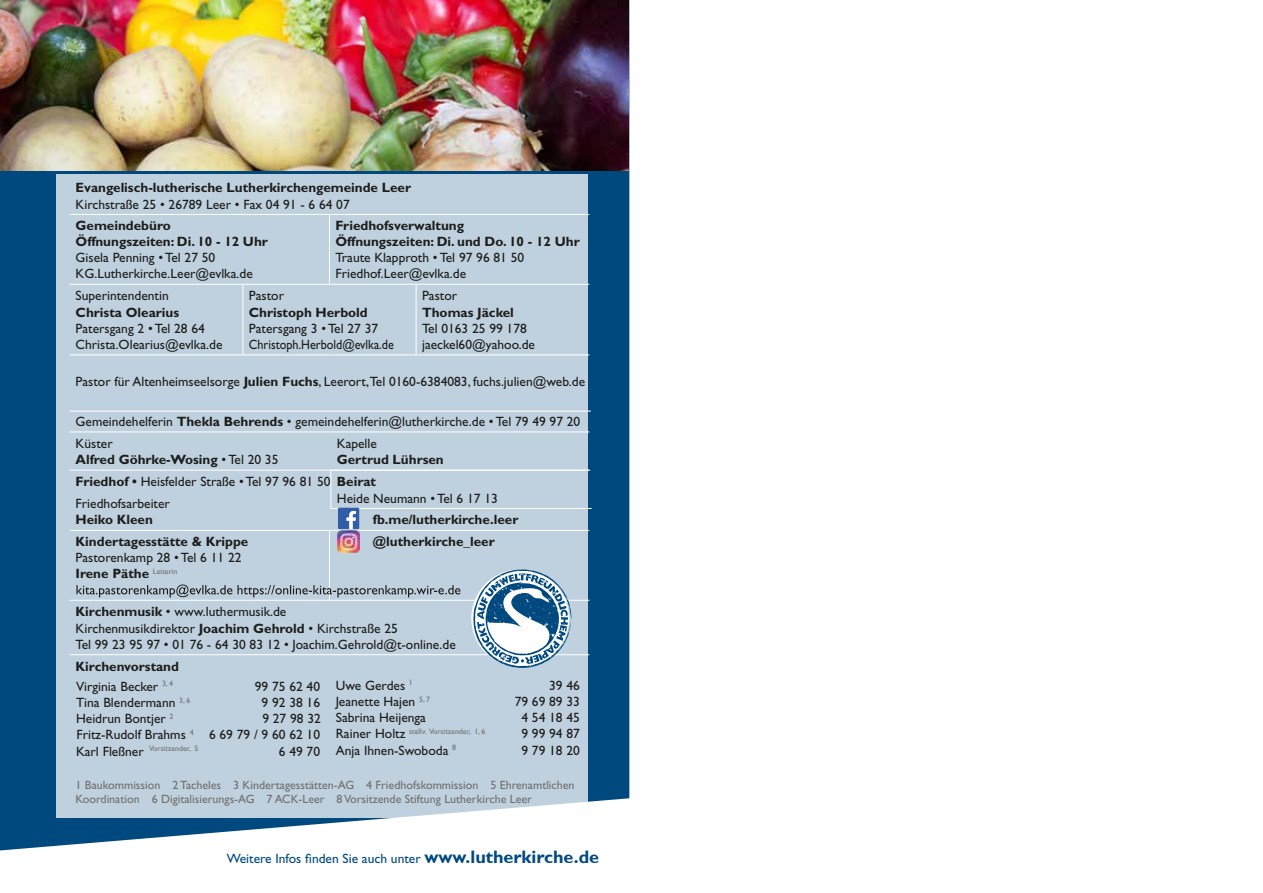
<style>
.page{position:relative;width:1263px;height:893px;background:#fff}
.page>*{position:absolute;margin:0;border:0;box-sizing:border-box;transform-origin:0 0}
.t1{font:13.5px/16.2px "Gill Sans";color:#1d1d1b}
.t2{font:700 13.5px/16.2px "Gill Sans";color:#1d1d1b}
.t3{font:13.5px "Gill Sans";color:#00497f}
.t4{font:12px/14.4px "Gill Sans";color:#6f6f6e}
.t5{font:7.8px "Gill Sans";color:#6f6f6e}
.s1{font-weight:700}
.s2{font-size:13.5px;color:#1d1d1b}
.s3{font-weight:700;font-size:18px}
</style>
<div class="page">
<svg style="left:0;top:170px;width:629px;height:680px;fill:#00497f"></svg>
<img style="left:0;top:0;width:629px;height:170px">
<div style="left:56px;top:174px;width:532px;height:643px;background:#bfd1de"></div>
<hr style="left:70px;top:214px;width:173px;height:1px;background:#fff">
<hr style="left:243px;top:214px;width:86px;height:1px;background:#fff">
<hr style="left:329px;top:214px;width:87px;height:1px;background:#fff">
<hr style="left:329px;top:215px;width:1px;height:69px;background:#fff">
<hr style="left:416px;top:214px;width:173px;height:1px;background:#fff">
<hr style="left:70px;top:284px;width:173px;height:1px;background:#fff">
<hr style="left:243px;top:284px;width:86px;height:1px;background:#fff">
<hr style="left:243px;top:285px;width:1px;height:70px;background:#fff">
<hr style="left:329px;top:284px;width:87px;height:1px;background:#fff">
<hr style="left:416px;top:284px;width:173px;height:1px;background:#fff">
<hr style="left:416px;top:285px;width:1px;height:70px;background:#fff">
<hr style="left:70px;top:355px;width:173px;height:1px;background:#fff">
<hr style="left:243px;top:355px;width:86px;height:1px;background:#fff">
<hr style="left:329px;top:355px;width:87px;height:1px;background:#fff">
<hr style="left:416px;top:355px;width:173px;height:1px;background:#fff">
<hr style="left:70px;top:432px;width:173px;height:1px;background:#fff">
<hr style="left:243px;top:432px;width:86px;height:1px;background:#fff">
<hr style="left:329px;top:432px;width:87px;height:1px;background:#fff">
<hr style="left:416px;top:432px;width:173px;height:1px;background:#fff">
<hr style="left:70px;top:470px;width:173px;height:1px;background:#fff">
<hr style="left:243px;top:470px;width:86px;height:1px;background:#fff">
<hr style="left:329px;top:470px;width:87px;height:1px;background:#fff">
<hr style="left:70px;top:530px;width:173px;height:1px;background:#fff">
<hr style="left:243px;top:530px;width:86px;height:1px;background:#fff">
<hr style="left:329px;top:530px;width:87px;height:1px;background:#fff">
<hr style="left:329px;top:531px;width:1px;height:69px;background:#fff">
<hr style="left:416px;top:530px;width:173px;height:1px;background:#fff">
<hr style="left:70px;top:600px;width:173px;height:1px;background:#fff">
<hr style="left:243px;top:600px;width:86px;height:1px;background:#fff">
<hr style="left:329px;top:600px;width:87px;height:1px;background:#fff">
<hr style="left:416px;top:600px;width:173px;height:1px;background:#fff">
<hr style="left:70px;top:654px;width:173px;height:1px;background:#fff">
<hr style="left:243px;top:654px;width:86px;height:1px;background:#fff">
<hr style="left:329px;top:654px;width:87px;height:1px;background:#fff">
<hr style="left:416px;top:654px;width:173px;height:1px;background:#fff">
<svg style="left:76px;top:584px;width:384px;height:13px"></svg>
<hr style="left:330px;top:470px;width:260px;height:1px;background:#fff">
<hr style="left:330px;top:471px;width:1px;height:37px;background:#fff">
<hr style="left:330px;top:508px;width:262px;height:1px;background:#fff">
<svg style="left:338px;top:508px;width:21px;height:21px"></svg>
<img style="left:338px;top:531px;width:21px;height:21px">
<hr style="left:70px;top:411px;width:521px;height:1px;background:#fff">
<svg style="left:473px;top:569px;width:98px;height:99px"></svg>
<p class="t2" style="left:76px;top:179px;width:337px">Evangelisch-lutherische Lutherkirchengemeinde Leer</p>
<p class="t1" style="left:76px;top:196px;width:276px">Kirchstraße 25 • 26789 Leer • Fax 04 91 - 6 64 07</p>
<p class="t2" style="left:76px;top:217px;width:194px">Gemeindebüro<br>Öffnungszeiten: Di. 10 - 12 Uhr</p>
<p class="t1" style="left:76px;top:250px;width:179px">Gisela Penning • Tel 27 50<br>KG.Lutherkirche.Leer@evlka.de</p>
<p class="t2" style="left:335px;top:217px;width:246px">Friedhofsverwaltung<br>Öffnungszeiten: Di. und Do. 10 - 12 Uhr</p>
<p class="t1" style="left:335px;top:250px;width:190px">Traute Klapproth • Tel 97 96 81 50<br>Friedhof.Leer@evlka.de</p>
<p class="t1" style="left:76px;top:288px;width:95px">Superintendentin</p>
<p class="t2" style="left:76px;top:304px;width:105px">Christa Olearius</p>
<p class="t1" style="left:76px;top:320px;width:148px">Patersgang 2 • Tel 28 64<br>Christa.Olearius@evlka.de</p>
<p class="t1" style="left:422px;top:288px;width:37px">Pastor</p>
<p class="t2" style="left:422px;top:304px;width:93px">Thomas Jäckel</p>
<p class="t1" style="left:422px;top:320px;width:114px">Tel 0163 25 99 178 jaeckel60@yahoo.de</p>
<p class="t1" style="left:76px;top:374px;width:511px">Pastor für Altenheimseelsorge <span class="s1">Julien Fuchs</span>, Leerort,Tel 0160-6384083, fuchs.julien@web.de</p>
<p class="t1" style="left:76px;top:410px;width:506px;line-height:22px">Gemeindehelferin <span class="s1">Thekla Behrends</span> • gemeindehelferin@lutherkirche.de • Tel 79 49 97 20<br>Küster</p>
<p class="t1" style="left:76px;top:449px;width:256px;line-height:22px"><span class="s1">Alfred Göhrke-Wosing</span> • Tel 20 35<br><span class="s1">Friedhof •</span> Heisfelder Straße • Tel 97 96 81 50<br>Friedhofsarbeiter</p>
<p class="t2" style="left:76px;top:512px;width:79px">Heiko Kleen</p>
<p class="t2" style="left:373px;top:512px;width:147px">fb.me/lutherkirche.leer</p>
<p class="t2" style="left:76px;top:533px;width:174px">Kindertagesstätte &amp; Krippe</p>
<p class="t1" style="left:76px;top:549px;width:167px">Pastorenkamp 28 • Tel 6 11 22<br><span class="s1">Irene Päthe</span> <sup>Leiterin</sup></p>
<p class="t1" style="left:249px;top:288px;width:37px">Pastor</p>
<p class="t2" style="left:249px;top:304px;width:120px">Christoph Herbold</p>
<p class="t1" style="left:249px;top:320px;width:147px">Patersgang 3 • Tel 27 37<br>Christoph.Herbold@evlka.de</p>
<p class="t1" style="left:337px;top:435px;width:42px">Kapelle</p>
<p class="t2" style="left:337px;top:448px;width:108px;line-height:22px">Gertrud Lührsen<br>Beirat</p>
<p class="t1" style="left:337px;top:490px;width:162px">Heide Neumann • Tel 6 17 13</p>
<p class="t2" style="left:373px;top:533px;width:123px">@lutherkirche_leer</p>
<p class="t1" style="left:76px;top:604px;width:382px"><span class="s1">Kirchenmusik</span> • www.luthermusik.de<br>Kirchenmusikdirektor <span class="s1">Joachim Gehrold</span> • Kirchstraße 25<br>Tel 99 23 95 97 • 01 76 - 64 30 83 12 • Joachim.Gehrold@t-online.de</p>
<p class="t2" style="left:76px;top:658px;width:105px">Kirchenvorstand</p>
<p class="t1" style="left:76px;top:678px;width:99px">Virginia Becker <sup>3,</sup> <sup>4</sup></p>
<p class="t1" style="left:255px;top:678px;width:67px">99 75 62 40</p>
<p class="t1" style="left:76px;top:694px;width:116px">Tina Blendermann <sup>3,</sup> <sup>6</sup></p>
<p class="t1" style="left:262px;top:694px;width:60px">9 92 38 16</p>
<p class="t1" style="left:76px;top:711px;width:99px">Heidrun Bontjer <sup>2</sup></p>
<p class="t1" style="left:76px;top:711px;width:246px;text-align:right">9 27 98 32<br>Fritz-Rudolf Brahms <sup>4</sup> 6 69 79 / 9 60 62 10</p>
<p class="t5" style="left:76px;top:744px;width:124px"><span class="s2">Karl Fleßner</span> Vorsitzender, 5</p>
<p class="t1" style="left:279px;top:743px;width:43px">6 49 70</p>
<p class="t1" style="left:336px;top:677px;width:79px">Uwe Gerdes <sup>1</sup></p>
<p class="t1" style="left:549px;top:677px;width:32px">39 46</p>
<p class="t1" style="left:336px;top:693px;width:96px">Jeanette Hajen <sup>5,</sup> <sup>7</sup></p>
<p class="t1" style="left:515px;top:693px;width:67px">79 69 89 33</p>
<p class="t1" style="left:336px;top:710px;width:92px">Sabrina Heijenga</p>
<p class="t1" style="left:521px;top:710px;width:60px">4 54 18 45</p>
<p class="t5" style="left:336px;top:727px;width:151px"><span class="s2">Rainer Holtz</span> stellv. Vorsitzender, 1, 6</p>
<p class="t1" style="left:521px;top:726px;width:60px">9 99 94 87</p>
<p class="t1" style="left:336px;top:742px;width:122px">Anja Ihnen-Swoboda <sup>8</sup></p>
<p class="t1" style="left:521px;top:742px;width:60px">9 79 18 20</p>
<p class="t4" style="left:76px;top:778px;width:500px">1 Baukommission 2 Tacheles 3 Kindertagesstätten-AG 4 Friedhofskommission 5 Ehrenamtlichen<br>Koordination 6 Digitalisierungs-AG 7 ACK-Leer 8 Vorsitzende Stiftung Lutherkirche Leer</p>
<p class="t3" style="left:227px;top:851px;width:374px">Weitere Infos finden Sie auch unter <span class="s3">www.lutherkirche.de</span></p>
</div>
